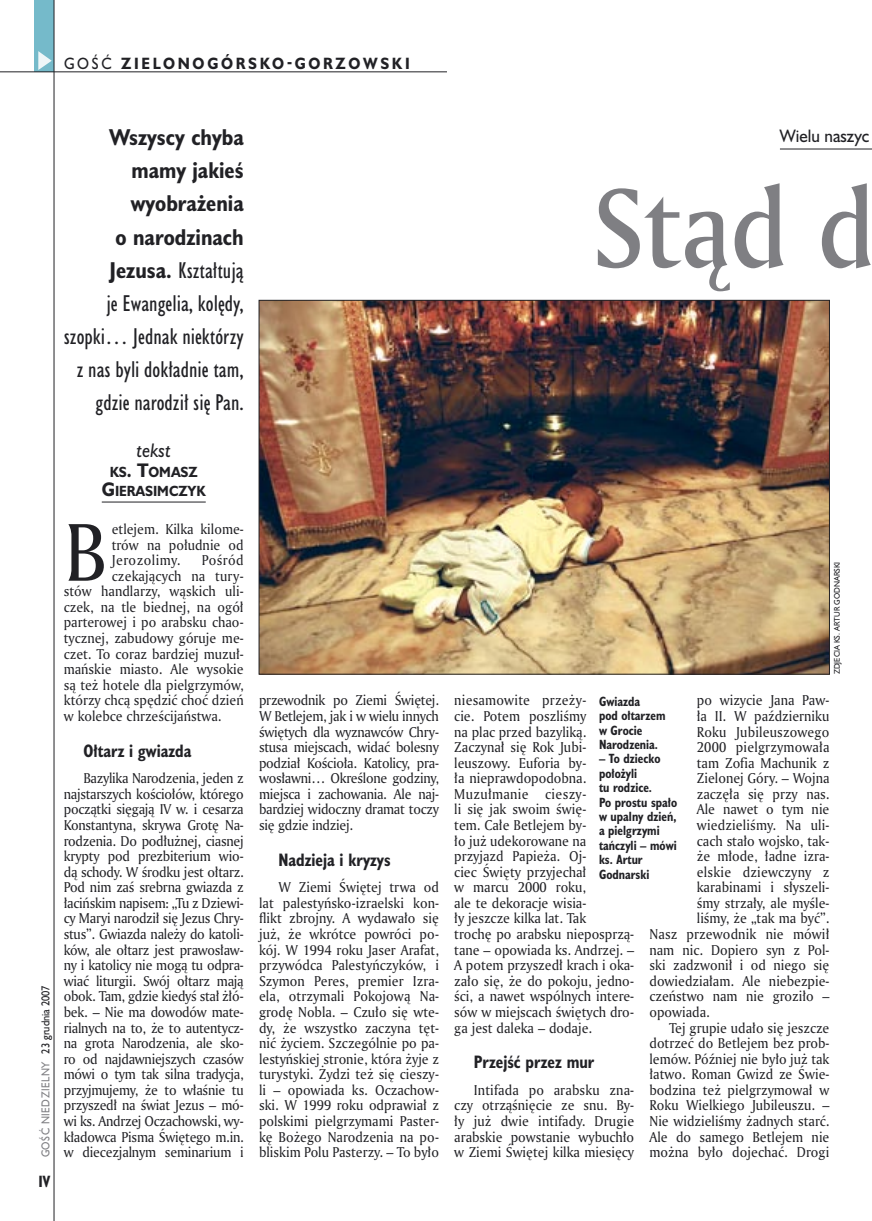
<style>
.page{position:relative;width:872px;height:1221px;background:#fff}
.page>*{position:absolute;margin:0;border:0;box-sizing:border-box;transform-origin:0 0}
._05_tytyl_AmMd_72_pt{font:108px "Amerigo Md PL";color:#7f7f83;scale:.9 1}
._02_body_z_incjalem_4{font:79.05px "Amerigo PL";color:#212125;scale:.94 1}
._06-1_lead_prawy_HuCn_14_pt{font:21px/33px "Humanst 521 Cn PL";color:#212125;text-align:right}
._12_autor_HuBd{font:italic 18px "Humanst 521 PL";color:#212125;scale:.9 1}
._04_srodtytul_HuCB_11_pt{font:700 16.5px "Humanst 521 Cn PL";color:#212125;scale:.94 1}
._04-3_nadtytul_lokal{font:16.5px "Humanst 521 PL";color:#212125;scale:.94 1}
.t1{font:700 15px "Humanst 521 PL";letter-spacing:.2em;color:#212125;scale:.9 1}
.t2{font:700 15px "Humanst 521 Cn PL";color:#212125;scale:.94 1}
._01_body_tekst{font:13.8px/15.6px "Amerigo PL";color:#212125;text-align:justify;scale:.94 1}
._02_body_z_incjalem_4-2{font:13.8px/15.6px "Amerigo PL";color:#212125;text-align:justify;scale:.94 1}
._12_autor_HuBd-2{font:700 13.5px/19.5px "Humanst 521 PL";color:#212125;text-align:center;scale:.9 1}
._09_podpis_zdjecia_HuCnB{font:700 12.3px/14.4px "Humanst 521 Cn PL";color:#212125;scale:.94 1}
.t3{font:10.5px "Humanst 521 PL";letter-spacing:.05em;color:#7f7f83;scale:.9 1}
._09a_autor_zdjecia_Hu_5_pt{font:7.5px "Humanst 521 PL";color:#212125;scale:.94 1}
.s1{font-weight:400}
.s2{color:#212125}
.s3{font-weight:700}
.s4{font-size:18px}
</style>
<div class="page">
<div style="left:35px;top:0;width:19px;height:72px;background:#75baca"></div>
<svg style="left:38px;top:51px;width:14px;height:19px"></svg>
<hr style="left:54px;top:0;width:1px;height:1220px;background:#212125">
<hr style="left:0;top:72px;width:447px;height:1px;background:#212125">
<hr style="left:780px;top:149px;width:92px;height:1px;background:#212125">
<hr style="left:102px;top:501px;width:104px;height:1px;background:#212125">
<img style="left:261px;top:302px;width:566px;height:370px">
<p class="t1" style="left:64px;top:53px;width:385px"><span class="s1">GOŚĆ</span> ZIELONOGÓRSKO-GORZOWSKI</p>
<p class="t3" style="left:38px;top:1157px;width:193px;rotate:-90deg">GOŚĆ NIEDZIELNY <span class="s2">23 grudnia 2007</span></p>
<p class="t2" style="left:38px;top:1170px;width:14px">IV</p>
<p class="_06-1_lead_prawy_HuCn_14_pt" style="left:64px;top:121px;width:181px"><span class="s3">Wszyscy chyba mamy jakieś wyobrażenia<br>o narodzinach<br>Jezusa.</span> Kształtują<br>je Ewangelia, kolędy, szopki… Jednak niektórzy z nas byli dokładnie tam, gdzie narodził się Pan.</p>
<p class="_12_autor_HuBd" style="left:137px;top:438px;width:40px">tekst</p>
<p class="_12_autor_HuBd-2" style="left:102px;top:461px;width:117px">KS<span class="s4">. T</span>OMASZ<br><span class="s4">G</span>IERASIMCZYK</p>
<p class="_02_body_z_incjalem_4" style="left:64px;top:499px;width:47px">B</p>
<p class="_02_body_z_incjalem_4-2" style="left:112px;top:521px;width:142px">etlejem. Kilka kilome&shy;trów na południe od Jerozolimy.</p>
<p class="_02_body_z_incjalem_4-2" style="left:202px;top:552px;width:46px">Pośród</p>
<p class="_02_body_z_incjalem_4-2" style="left:112px;top:567px;width:142px">czekających na tury-</p>
<p class="_02_body_z_incjalem_4-2" style="left:64px;top:583px;width:193px">stów handlarzy, wąskich uli-</p>
<p class="_02_body_z_incjalem_4-2" style="left:64px;top:598px;width:193px">czek, na tle biednej, na ogół</p>
<p class="_02_body_z_incjalem_4-2" style="left:64px;top:614px;width:193px">parterowej i po arabsku chao-</p>
<p class="_02_body_z_incjalem_4-2" style="left:64px;top:630px;width:193px">tycznej, zabudowy góruje me-</p>
<p class="_02_body_z_incjalem_4-2" style="left:64px;top:645px;width:193px">czet. To coraz bardziej muzuł-</p>
<p class="_02_body_z_incjalem_4-2" style="left:64px;top:661px;width:193px">mańskie miasto. Ale wysokie</p>
<p class="_02_body_z_incjalem_4-2" style="left:64px;top:676px;width:193px">są też hotele dla pielgrzymów,</p>
<p class="_02_body_z_incjalem_4-2" style="left:64px;top:692px;width:193px">którzy chcą spędzić choć dzień</p>
<p class="_02_body_z_incjalem_4-2" style="left:64px;top:707px;width:169px">w kolebce chrześcijaństwa.</p>
<p class="_04_srodtytul_HuCB_11_pt" style="left:83px;top:739px;width:116px">Ołtarz i gwiazda</p>
<p class="_01_body_tekst" style="left:64px;top:770px;width:193px;text-indent:20px">Bazylika Narodzenia, jeden z najstarszych kościołów, którego początki sięgają IV w. i cesarza Konstantyna, skrywa Grotę Na&shy;rodzenia. Do podłużnej, ciasnej krypty pod prezbiterium wio&shy;dą schody. W środku jest ołtarz.<br>Pod nim zaś srebrna gwiazda z łacińskim napisem: „Tu z Dziewi&shy;cy Maryi narodził się Jezus Chry&shy;stus”. Gwiazda należy do katoli&shy;ków, ale ołtarz jest prawosław&shy;ny i katolicy nie mogą tu odpra&shy;wiać liturgii. Swój ołtarz mają obok. Tam, gdzie kiedyś stał żłó&shy;bek. – Nie ma dowodów mate&shy;rialnych na to, że to autentycz&shy;na grota Narodzenia, ale sko&shy;ro od najdawniejszych czasów mówi o tym tak silna tradycja, przyjmujemy, że to właśnie tu przyszedł na świat Jezus – mó&shy;wi ks. Andrzej Oczachowski, wy&shy;kładowca Pisma Świętego m.in. w diecezjalnym seminarium i</p>
<p class="_01_body_tekst" style="left:259px;top:692px;width:193px">przewodnik po Ziemi Świętej.<br>W Betlejem, jak i w wielu innych świętych dla wyznawców Chry&shy;stusa miejscach, widać bolesny podział Kościoła. Katolicy, pra&shy;wosławni… Określone godziny, miejsca i zachowania. Ale naj&shy;bardziej widoczny dramat toczy się gdzie indziej.</p>
<p class="_04_srodtytul_HuCB_11_pt" style="left:279px;top:848px;width:121px">Nadzieja i kryzys</p>
<p class="_01_body_tekst" style="left:259px;top:879px;width:193px;text-indent:20px">W Ziemi Świętej trwa od lat palestyńsko-izraelski kon&shy;flikt zbrojny. A wydawało się już, że wkrótce powróci po&shy;kój. W 1994 roku Jaser Arafat, przywódca Palestyńczyków, i Szymon Peres, premier Izra&shy;ela, otrzymali Pokojową Na&shy;grodę Nobla. – Czuło się wte&shy;dy, że wszystko zaczyna tęt&shy;nić życiem. Szczególnie po pa&shy;lestyńskiej stronie, która żyje z turystyki. Żydzi też się cieszy&shy;li – opowiada ks. Oczachow&shy;ski. W 1999 roku odprawiał z polskimi pielgrzymami Paster&shy;kę Bożego Narodzenia na po&shy;bliskim Polu Pasterzy. – To było</p>
<p class="_04-3_nadtytul_lokal" style="left:780px;top:124px;width:97px">Wielu naszyc</p>
<p class="_05_tytyl_AmMd_72_pt" style="left:593px;top:156px;width:315px">Stąd d</p>
<p class="_09a_autor_zdjecia_Hu_5_pt" style="left:832px;top:674px;width:121px;rotate:-90deg">ZDJECIA KS. ARTUR GODNARSKI</p>
<p class="_01_body_tekst" style="left:454px;top:692px;width:193px;text-align:left">niesamowite przeży-<br>cie. Potem poszliśmy<br>na plac przed bazyliką.<br>Zaczynał się Rok Jubi&shy;leuszowy. Euforia by-<br>ła nieprawdopodobna.<br>Muzułmanie cieszy-<br>li się jak swoim świę-<br>tem. Całe Betlejem by-<br>ło już udekorowane na przyjazd Papieża. Oj-<br>ciec Święty przyjechał<br>w marcu 2000 roku,<br>ale te dekoracje wisia-<br>ły jeszcze kilka lat. Tak<br>trochę po arabsku nieposprzą&shy;tane – opowiada ks. Andrzej. –<br>A potem przyszedł krach i oka&shy;zało się, że do pokoju, jedno&shy;ści, a nawet wspólnych intere&shy;sów w miejscach świętych dro&shy;ga jest daleka – dodaje.</p>
<p class="_04_srodtytul_HuCB_11_pt" style="left:474px;top:1050px;width:130px">Przejść przez mur</p>
<p class="_01_body_tekst" style="left:454px;top:1081px;width:193px;text-indent:20px">Intifada po arabsku zna&shy;czy otrząśnięcie ze snu. By&shy;ły już dwie intifady. Drugie arabskie powstanie wybuchło w Ziemi Świętej kilka miesięcy</p>
<p class="_01_body_tekst" style="left:697px;top:692px;width:142px">po wizycie Jana Paw-</p>
<p class="_01_body_tekst" style="left:697px;top:707px;width:142px">ła II. W październiku</p>
<p class="_01_body_tekst" style="left:697px;top:723px;width:142px">Roku Jubileuszowego</p>
<p class="_01_body_tekst" style="left:697px;top:739px;width:143px">2000 pielgrzymowała</p>
<p class="_01_body_tekst" style="left:697px;top:754px;width:142px">tam Zofia Machunik z</p>
<p class="_01_body_tekst" style="left:697px;top:770px;width:142px">Zielonej Góry. – Wojna</p>
<p class="_01_body_tekst" style="left:697px;top:785px;width:142px">zaczęła się przy nas.</p>
<p class="_01_body_tekst" style="left:697px;top:801px;width:143px">Ale nawet o tym nie</p>
<p class="_01_body_tekst" style="left:697px;top:816px;width:142px">wiedzieliśmy. Na uli-</p>
<p class="_01_body_tekst" style="left:697px;top:832px;width:142px">cach stało wojsko, tak-</p>
<p class="_01_body_tekst" style="left:697px;top:848px;width:142px">że młode, ładne izra-</p>
<p class="_01_body_tekst" style="left:697px;top:863px;width:143px">elskie dziewczyny z</p>
<p class="_01_body_tekst" style="left:697px;top:879px;width:142px">karabinami i słyszeli-</p>
<p class="_01_body_tekst" style="left:697px;top:894px;width:142px">śmy strzały, ale myśle-</p>
<p class="_01_body_tekst" style="left:697px;top:910px;width:142px">liśmy, że „tak ma być”.</p>
<p class="_01_body_tekst" style="left:649px;top:925px;width:193px">Nasz przewodnik nie mówił</p>
<p class="_01_body_tekst" style="left:649px;top:941px;width:193px">nam nic. Dopiero syn z Pol-</p>
<p class="_01_body_tekst" style="left:649px;top:957px;width:193px">ski zadzwonił i od niego się</p>
<p class="_01_body_tekst" style="left:649px;top:972px;width:193px">dowiedziałam. Ale niebezpie-</p>
<p class="_01_body_tekst" style="left:649px;top:988px;width:193px">czeństwo nam nie groziło –</p>
<p class="_01_body_tekst" style="left:649px;top:1003px;width:66px">opowiada.</p>
<p class="_01_body_tekst" style="left:649px;top:1019px;width:193px;text-indent:20px">Tej grupie udało się jeszcze dotrzeć do Betlejem bez prob&shy;lemów. Później nie było już tak łatwo. Roman Gwizd ze Świe&shy;bodzina też pielgrzymował w Roku Wielkiego Jubileuszu. – Nie widzieliśmy żadnych starć.<br>Ale do samego Betlejem nie można było dojechać. Drogi</p>
<p class="_09_podpis_zdjecia_HuCnB" style="left:599px;top:693px;width:72px">Gwiazda<br>pod ołtarzem w Grocie<br>Narodzenia.</p>
<p class="_09_podpis_zdjecia_HuCnB" style="left:599px;top:751px;width:85px">– To dziecko położyli<br>tu rodzice.<br>Po prostu spało w upalny dzień, a pielgrzymi tańczyli – mówi ks. Artur<br>Godnarski</p>
</div>
